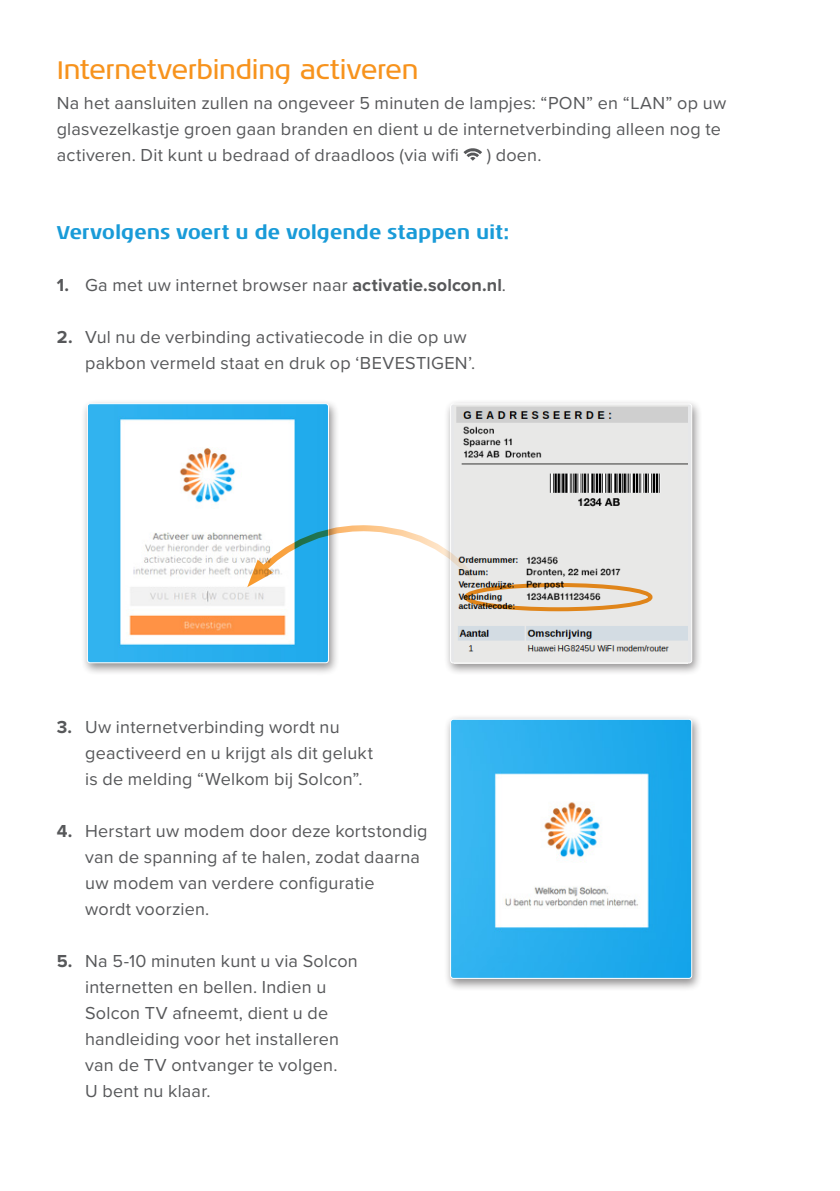
<style>
.page{position:relative;width:840px;height:1191px;background:#fff}
.page>*{position:absolute;margin:0;border:0;box-sizing:border-box;transform-origin:0 0}
.t1{font:26px "Noa LT Std";letter-spacing:-.01em;color:#f7931d}
.t2{font:700 19px "Noa LT Std";color:#199bd8}
.t3{font:18px/26px "Proxima Nova";letter-spacing:.01em;color:#57585a}
.s1{font-weight:700}
</style>
<div class="page">
<svg style="left:463px;top:148px;width:19px;height:13px"></svg>
<div style="left:443px;top:399px;width:259px;height:277px;background:#231f20;opacity:.5"></div>
<img style="left:454px;top:405px;width:233px;height:256px">
<div style="left:450px;top:403px;width:241px;height:260px;border:1px solid #fff;border-radius:3px"></div>
<div style="left:464px;top:583px;width:188px;height:28px;border:4px solid #f7931d;border-radius:50%"></div>
<div style="left:80px;top:398px;width:259px;height:277px;background:#231f20;opacity:.5"></div>
<img style="left:89px;top:405px;width:238px;height:256px">
<div style="left:87px;top:403px;width:242px;height:260px;border:1px solid #fff;border-radius:3px"></div>
<svg style="left:247px;top:525px;width:242px;height:74px"></svg>
<div style="left:443px;top:714px;width:259px;height:277px;background:#231f20;opacity:.5"></div>
<img style="left:450px;top:719px;width:241px;height:258px">
<div style="left:450px;top:719px;width:241px;height:260px;border:1px solid #fff;border-radius:3px"></div>
<h1 class="t1" style="left:57px;top:54px;width:363px">Internetverbinding activeren</h1>
<p class="t3" style="left:57px;top:89px;width:670px">Na het aansluiten zullen na ongeveer 5 minuten de lampjes: “PON” en “LAN” op uw glasvezelkastje groen gaan branden en dient u de internetverbinding alleen nog te activeren. Dit kunt u bedraad of draadloos (via wifi</p>
<p class="t3" style="left:486px;top:141px;width:56px">) doen.</p>
<p class="t2" style="left:57px;top:220px;width:453px">Vervolgens voert u de volgende stappen uit:</p>
<p class="t3" style="left:57px;top:271px;width:450px"><span class="s1">1.</span> Ga met uw internet browser naar <span class="s1">activatie.solcon.nl</span>.</p>
<p class="t3" style="left:85px;top:323px;width:391px;text-indent:-28px"><span class="s1">2.</span> Vul nu de verbinding activatiecode in die op uw pakbon vermeld staat en druk op ‘BEVESTIGEN’.</p>
<p class="t3" style="left:85px;top:713px;width:289px;text-indent:-28px"><span class="s1">3.</span> Uw internetverbinding wordt nu geactiveerd en u krijgt als dit gelukt is de melding “Welkom bij Solcon”.</p>
<p class="t3" style="left:85px;top:817px;width:344px;text-indent:-28px"><span class="s1">4.</span> Herstart uw modem door deze kortstondig van de spanning af te halen, zodat daarna uw modem van verdere configuratie<br>wordt voorzien.</p>
<p class="t3" style="left:85px;top:947px;width:274px;text-indent:-28px"><span class="s1">5.</span> Na 5-10 minuten kunt u via Solcon internetten en bellen. Indien u<br>Solcon TV afneemt, dient u de handleiding voor het installeren van de TV ontvanger te volgen.<br>U bent nu klaar.</p>
</div>
